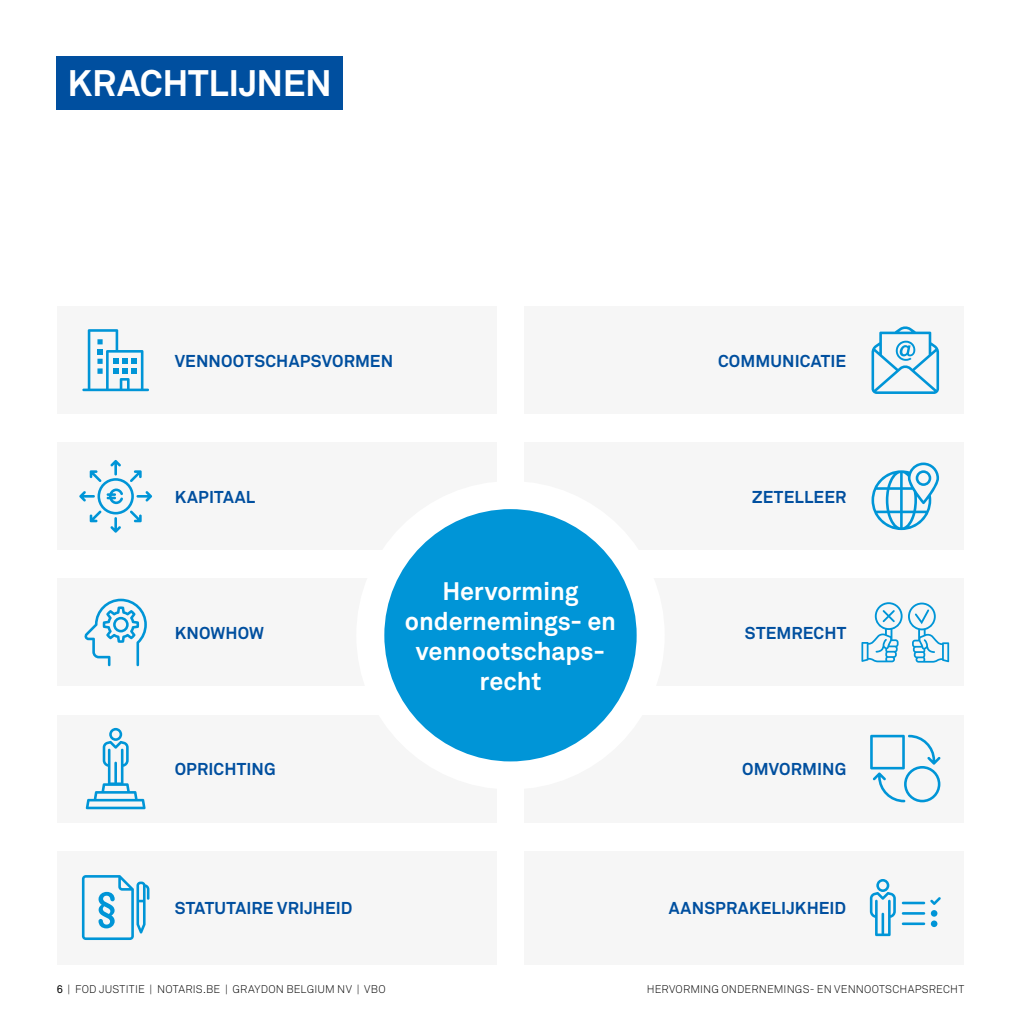
<style>
.page{position:relative;width:1021px;height:1021px;background:#fff}
.page>*{position:absolute;margin:0;border:0;box-sizing:border-box;transform-origin:0 0}
.t1{font:700 36.4px "Akkurat";letter-spacing:-.005em;color:#fff}
.t2{font:700 25px/30px "Akkurat";letter-spacing:-.005em;color:#fff;text-align:center}
.t3{font:700 17px "Akkurat";letter-spacing:.01em;color:#004f9f}
.t4{font:300 11px "Akkurat";letter-spacing:.015em;color:#000}
.s1{font-weight:400}
</style>
<div class="page">
<div style="left:57px;top:306px;width:439px;height:108px;background:#f6f6f6"></div>
<div style="left:524px;top:306px;width:440px;height:108px;background:#f6f6f6"></div>
<div style="left:57px;top:442px;width:439px;height:108px;background:#f6f6f6"></div>
<div style="left:524px;top:442px;width:440px;height:108px;background:#f6f6f6"></div>
<div style="left:57px;top:578px;width:439px;height:108px;background:#f6f6f6"></div>
<div style="left:524px;top:578px;width:440px;height:108px;background:#f6f6f6"></div>
<div style="left:57px;top:714px;width:439px;height:108px;background:#f6f6f6"></div>
<div style="left:524px;top:714px;width:440px;height:108px;background:#f6f6f6"></div>
<div style="left:57px;top:850px;width:439px;height:114px;background:#f6f6f6"></div>
<div style="left:524px;top:850px;width:440px;height:114px;background:#f6f6f6"></div>
<div style="left:370px;top:495px;width:280px;height:280px;background:#0095d7;border-radius:50%"></div>
<div style="left:356px;top:481px;width:308px;height:308px;border:28px solid #fff;border-radius:50%"></div>
<div style="left:57px;top:57px;width:286px;height:53px;background:#004f9f"></div>
<svg style="left:84px;top:598px;width:63px;height:68px"></svg>
<svg style="left:871px;top:462px;width:68px;height:68px"></svg>
<svg style="left:871px;top:326px;width:68px;height:68px"></svg>
<svg style="left:869px;top:879px;width:26px;height:57px"></svg>
<hr style="left:901px;top:912px;width:24px;height:2px;background:#0095d7">
<hr style="left:901px;top:922px;width:24px;height:3px;background:#0095d7">
<hr style="left:901px;top:901px;width:24px;height:3px;background:#0095d7">
<svg style="left:930px;top:897px;width:10px;height:7px"></svg>
<div style="left:930px;top:910px;width:7px;height:6px;background:#0095d7;border-radius:50%"></div>
<svg style="left:930px;top:920px;width:7px;height:7px"></svg>
<svg style="left:79px;top:460px;width:73px;height:72px"></svg>
<svg style="left:82px;top:875px;width:67px;height:65px"></svg>
<svg style="left:86px;top:728px;width:60px;height:81px"></svg>
<svg style="left:870px;top:734px;width:70px;height:68px"></svg>
<svg style="left:861px;top:602px;width:41px;height:60px"></svg>
<svg style="left:908px;top:602px;width:41px;height:60px"></svg>
<svg style="left:82px;top:329px;width:67px;height:62px"></svg>
<h1 class="t1" style="left:67px;top:61px;width:266px">KRACHTLIJNEN</h1>
<p class="t3" style="left:175px;top:350px;width:220px">VENNOOTSCHAPSVORMEN</p>
<p class="t3" style="left:718px;top:350px;width:130px">COMMUNICATIE</p>
<p class="t3" style="left:175px;top:486px;width:82px">KAPITAAL</p>
<p class="t3" style="left:752px;top:486px;width:96px">ZETELLEER</p>
<h2 class="t2" style="left:405px;top:576px;width:213px">Hervorming ondernemings- en vennootschaps&shy;recht</h2>
<p class="t3" style="left:175px;top:622px;width:91px">KNOWHOW</p>
<p class="t3" style="left:745px;top:622px;width:103px">STEMRECHT</p>
<p class="t3" style="left:175px;top:758px;width:103px">OPRICHTING</p>
<p class="t3" style="left:742px;top:758px;width:106px">OMVORMING</p>
<p class="t3" style="left:175px;top:897px;width:179px">STATUTAIRE VRIJHEID</p>
<p class="t3" style="left:669px;top:897px;width:179px">AANSPRAKELIJKHEID</p>
<p class="t4" style="left:57px;top:982px;width:330px"><span class="s1">6</span> | FOD JUSTITIE | NOTARIS.BE | GRAYDON BELGIUM NV | VBO</p>
<p class="t4" style="left:646px;top:982px;width:319px">HERVORMING ONDERNEMINGS- EN VENNOOTSCHAPSRECHT</p>
</div>
